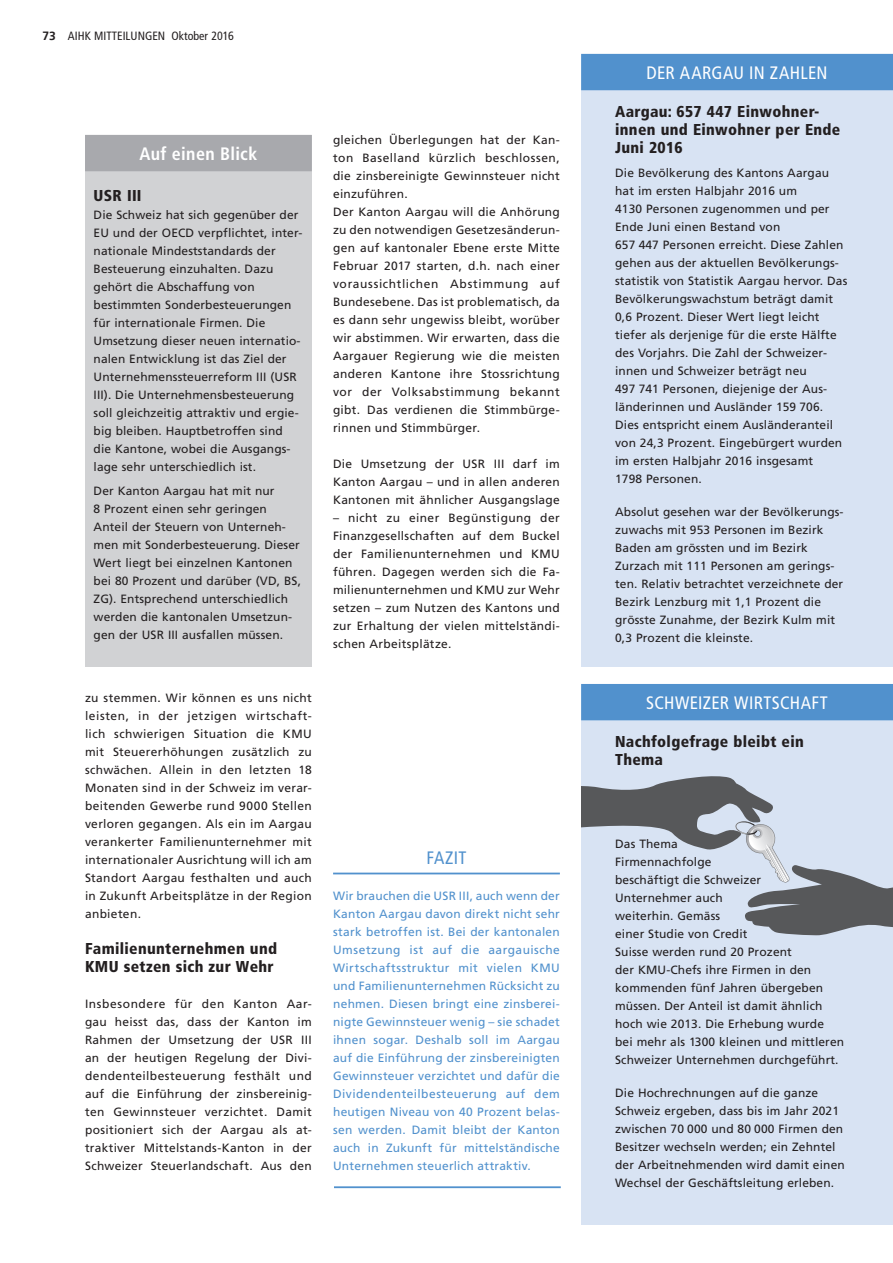
<style>
.page{position:relative;width:893px;height:1263px;background:#fff}
.page>*{position:absolute;margin:0;border:0;box-sizing:border-box;transform-origin:0 0}
.haupttitel_blau{font:condensed 18px "Frutiger";letter-spacing:.015em;color:#fff}
.haupttitel_grau{font:700 condensed 18px "Frutiger";letter-spacing:.02em;color:#fff}
.fazit_titel{font:condensed 18px "Frutiger";letter-spacing:.015em;color:#5191cd}
.zwischentitel_blau{font:900 condensed 15.75px/18px "Frutiger";letter-spacing:.02em;color:#231f20}
.zwischentitel{font:900 condensed 15.75px/18px "Frutiger";letter-spacing:.02em;color:#231f20}
.zwischentitel_grau{font:900 condensed 15.75px "Frutiger";letter-spacing:.02em;color:#231f20}
.fliesstext{font:12px/18px "Frutiger";letter-spacing:.025em;color:#231f20;text-align:justify}
.text_blau_abstand{font:12px/18px "Frutiger";letter-spacing:.01em;color:#231f20}
.text_grau_abstand{font:12px/18px "Frutiger";letter-spacing:.01em;color:#231f20}
.fazit{font:12px/18px "Frutiger";letter-spacing:.02em;color:#5191cd;text-align:justify}
.t1{font:condensed 12px "Frutiger";color:#231f20}
.s1{font-family:"Frutiger LT45";font-weight:300;font-stretch:normal}
</style>
<div class="page">
<div style="left:581px;top:54px;width:312px;height:612px;background:#d8e3f3"></div>
<div style="left:581px;top:54px;width:312px;height:36px;background:#5191cd"></div>
<div style="left:581px;top:684px;width:312px;height:540px;background:#d8e3f3"></div>
<div style="left:581px;top:684px;width:312px;height:36px;background:#5191cd"></div>
<hr style="left:333px;top:873px;width:227px;height:1px;background:#5191cd">
<hr style="left:334px;top:1186px;width:227px;height:2px;background:#5191cd">
<div style="left:85px;top:135px;width:227px;height:531px;background:#d1d2d4"></div>
<div style="left:85px;top:135px;width:227px;height:36px;background:#a8a9ad"></div>
<svg style="left:581px;top:776px;width:312px;height:159px"></svg>
<p class="t1" style="left:43px;top:29px;width:193px"><span class="s1">73</span> AIHK MITTEILUNGEN Oktober 2016</p>
<p class="haupttitel_grau" style="left:139px;top:143px;width:120px">Auf einen Blick</p>
<p class="zwischentitel_grau" style="left:94px;top:186px;width:50px">USR III</p>
<p class="text_grau_abstand" style="left:94px;top:205px;width:211px">Die Schweiz hat sich gegenüber der EU und der OECD verpflichtet, inter&shy;nationale Mindeststandards der Besteuerung einzuhalten. Dazu gehört die Abschaffung von bestimmten Sonderbesteuerungen für internationale Firmen. Die Umsetzung dieser neuen internatio&shy;nalen Entwicklung ist das Ziel der Unternehmenssteuerreform III (USR III). Die Unternehmensbesteuerung soll gleichzeitig attraktiv und ergie&shy;big bleiben. Hauptbetroffen sind die Kantone, wobei die Ausgangs&shy;lage sehr unterschiedlich ist.</p>
<p class="text_grau_abstand" style="left:94px;top:481px;width:209px">Der Kanton Aargau hat mit nur<br>8 Prozent einen sehr geringen Anteil der Steuern von Unterneh&shy;men mit Sonderbesteuerung. Dieser Wert liegt bei einzelnen Kantonen bei 80 Prozent und darüber (VD, BS, ZG). Entsprechend unterschiedlich werden die kantonalen Umsetzun&shy;gen der USR III ausfallen müssen.</p>
<p class="fliesstext" style="left:85px;top:689px;width:228px">zu stemmen. Wir können es uns nicht leisten, in der jetzigen wirtschaft&shy;lich schwierigen Situation die KMU mit Steuererhöhungen zusätzlich zu schwächen. Allein in den letzten 18<br>Monaten sind in der Schweiz im verar&shy;beitenden Gewerbe rund 9000 Stellen verloren gegangen. Als ein im Aargau verankerter Familienunternehmer mit internationaler Ausrichtung will ich am Standort Aargau festhalten und auch in Zukunft Arbeitsplätze in der Region anbieten.</p>
<p class="zwischentitel" style="left:85px;top:939px;width:194px">Familienunternehmen und<br>KMU setzen sich zur Wehr</p>
<p class="fliesstext" style="left:85px;top:995px;width:228px">Insbesondere für den Kanton Aar&shy;gau heisst das, dass der Kanton im Rahmen der Umsetzung der USR III an der heutigen Regelung der Divi&shy;dendenteilbesteuerung festhält und auf die Einführung der zinsbereinig&shy;ten Gewinnsteuer verzichtet. Damit positioniert sich der Aargau als at&shy;traktiver Mittelstands-Kanton in der Schweizer Steuerlandschaft. Aus den</p>
<p class="fliesstext" style="left:333px;top:131px;width:228px">gleichen Überlegungen hat der Kan&shy;ton Baselland kürzlich beschlossen, die zinsbereinigte Gewinnsteuer nicht einzuführen.</p>
<p class="fliesstext" style="left:333px;top:203px;width:228px">Der Kanton Aargau will die Anhörung zu den notwendigen Gesetzesänderun&shy;gen auf kantonaler Ebene erste Mitte Februar 2017 starten, d.h. nach einer voraussichtlichen Abstimmung auf Bundesebene. Das ist problematisch, da es dann sehr ungewiss bleibt, worüber wir abstimmen. Wir erwarten, dass die Aargauer Regierung wie die meisten anderen Kantone ihre Stossrichtung vor der Volksabstimmung bekannt gibt. Das verdienen die Stimmbürge&shy;rinnen und Stimmbürger.</p>
<p class="fliesstext" style="left:333px;top:455px;width:228px">Die Umsetzung der USR III darf im Kanton Aargau – und in allen anderen Kantonen mit ähnlicher Ausgangslage</p>
<p class="fliesstext" style="left:333px;top:509px;width:228px">– nicht zu einer Begünstigung der Finanzgesellschaften auf dem Buckel der Familienunternehmen und KMU führen. Dagegen werden sich die Fa&shy;milienunternehmen und KMU zur Wehr setzen – zum Nutzen des Kantons und zur Erhaltung der vielen mittelständi&shy;schen Arbeitsplätze.</p>
<p class="fazit_titel" style="left:427px;top:847px;width:41px">FAZIT</p>
<p class="fazit" style="left:333px;top:887px;width:228px">Wir brauchen die USR III, auch wenn der Kanton Aargau davon direkt nicht sehr stark betroffen ist. Bei der kantonalen Umsetzung ist auf die aargauische Wirtschaftsstruktur mit vielen KMU und Familienunternehmen Rücksicht zu nehmen. Diesen bringt eine zinsberei&shy;nigte Gewinnsteuer wenig – sie schadet ihnen sogar. Deshalb soll im Aargau auf die Einführung der zinsbereinigten Gewinnsteuer verzichtet und dafür die Dividendenteilbesteuerung auf dem heutigen Niveau von 40 Prozent belas&shy;sen werden. Damit bleibt der Kanton auch in Zukunft für mittelständische Unternehmen steuerlich attraktiv.</p>
<p class="haupttitel_blau" style="left:646px;top:62px;width:183px">DER AARGAU IN ZAHLEN</p>
<p class="zwischentitel_blau" style="left:615px;top:102px;width:227px">Aargau: 657 447 Einwohner&shy;innen und Einwohner per Ende<br>Juni 2016</p>
<p class="text_blau_abstand" style="left:615px;top:164px;width:234px">Die Bevölkerung des Kantons Aargau hat im ersten Halbjahr 2016 um<br>4130 Personen zugenommen und per Ende Juni einen Bestand von<br>657 447 Personen erreicht. Diese Zahlen gehen aus der aktuellen Bevölkerungs&shy;statistik von Statistik Aargau hervor. Das Bevölkerungswachstum beträgt damit 0,6 Prozent. Dieser Wert liegt leicht tiefer als derjenige für die erste Hälfte des Vorjahrs. Die Zahl der Schweizer&shy;innen und Schweizer beträgt neu<br>497 741 Personen, diejenige der Aus&shy;länderinnen und Ausländer 159 706.<br>Dies entspricht einem Ausländeranteil von 24,3 Prozent. Eingebürgert wurden im ersten Halbjahr 2016 insgesamt<br>1798 Personen.</p>
<p class="text_blau_abstand" style="left:615px;top:503px;width:230px">Absolut gesehen war der Bevölkerungs&shy;zuwachs mit 953 Personen im Bezirk Baden am grössten und im Bezirk Zurzach mit 111 Personen am gerings&shy;ten. Relativ betrachtet verzeichnete der Bezirk Lenzburg mit 1,1 Prozent die grösste Zunahme, der Bezirk Kulm mit 0,3 Prozent die kleinste.</p>
<p class="haupttitel_blau" style="left:646px;top:692px;width:183px">SCHWEIZER WIRTSCHAFT</p>
<p class="zwischentitel_blau" style="left:615px;top:732px;width:190px">Nachfolgefrage bleibt ein<br>Thema</p>
<p class="text_blau_abstand" style="left:615px;top:835px;width:231px">Das Thema<br>Firmennachfolge<br>beschäftigt die Schweizer<br>Unternehmer auch<br>weiterhin. Gemäss<br>einer Studie von Credit<br>Suisse werden rund 20 Prozent<br>der KMU-Chefs ihre Firmen in den kommenden fünf Jahren übergeben müssen. Der Anteil ist damit ähnlich hoch wie 2013. Die Erhebung wurde bei mehr als 1300 kleinen und mittleren<br>Schweizer Unternehmen durchgeführt.</p>
<p class="text_blau_abstand" style="left:615px;top:1084px;width:231px">Die Hochrechnungen auf die ganze Schweiz ergeben, dass bis im Jahr 2021 zwischen 70 000 und 80 000 Firmen den Besitzer wechseln werden; ein Zehntel der Arbeitnehmenden wird damit einen Wechsel der Geschäftsleitung erleben.</p>
</div>
